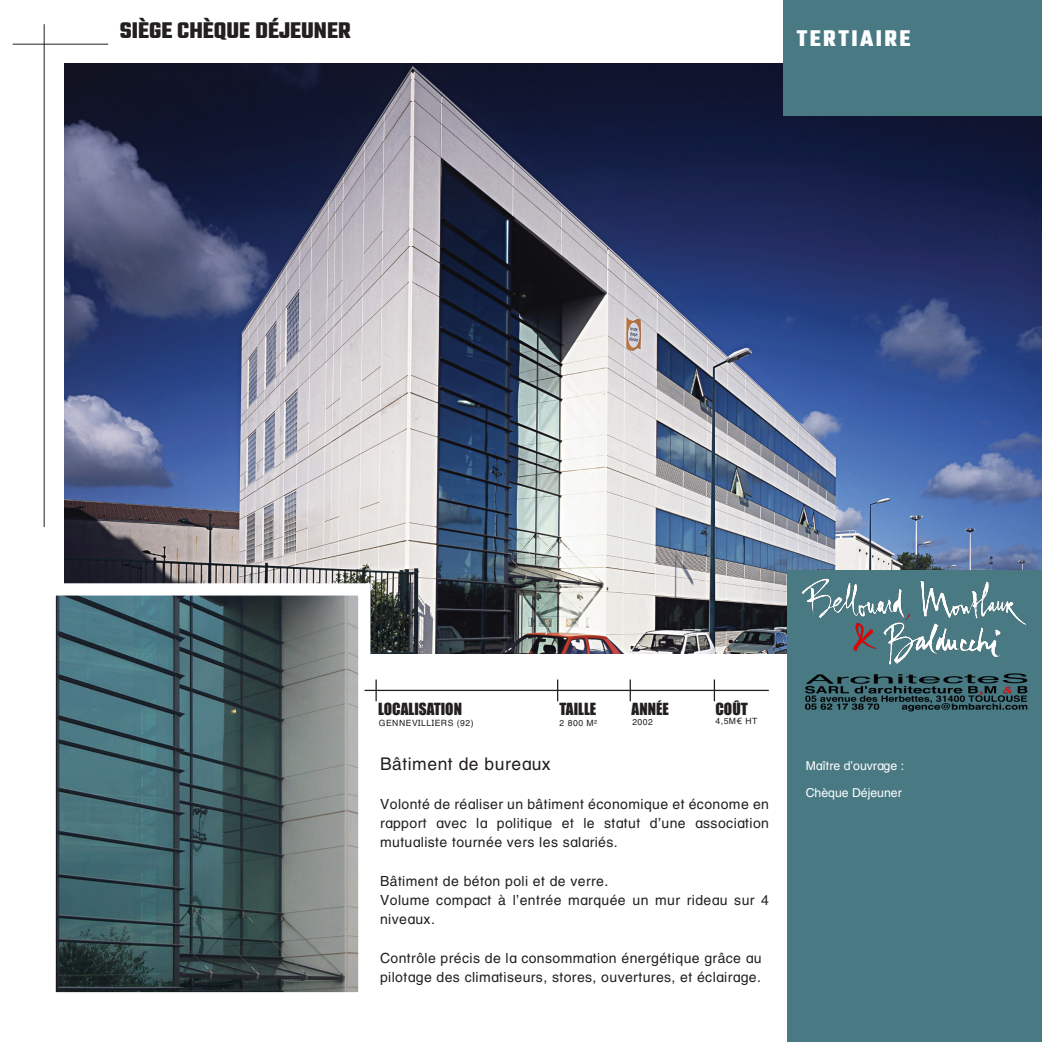
<style>
.page{position:relative;width:1042px;height:1042px;background:#fff}
.page>*{position:absolute;margin:0;border:0;box-sizing:border-box;transform-origin:0 0}
.t1{font:700 24.5px "Teko";color:#231f20}
.t2{font:700 24.5px "Teko";letter-spacing:.1em;color:#fff}
.t3{font:17.5px "New Helvetica";letter-spacing:.03em;color:#231f20}
.t4{font:15.4px "Impact";color:#231f20}
.t5{font:14px/19.2px "New Helvetica";letter-spacing:.03em;color:#231f20}
.t6{font:12.25px "New Helvetica";color:#fff}
.t7{font:8.58px "New Helvetica";letter-spacing:.06em;color:#231f20}
.s1{font-family:"Lucida Grande"}
</style>
<div class="page">
<img style="left:65px;top:63px;width:977px;height:590px">
<hr style="left:44px;top:24px;width:1px;height:503px;background:#231f20">
<hr style="left:13px;top:44px;width:95px;height:1px;background:#231f20">
<div style="left:788px;top:570px;width:254px;height:472px;background:#497a84"></div>
<img style="left:801px;top:578px;width:227px;height:134px">
<div style="left:784px;top:0;width:258px;height:115px;background:#497a84"></div>
<img style="left:56px;top:596px;width:301px;height:395px">
<div style="left:43px;top:583px;width:327px;height:421px;border:12px solid #fff"></div>
<hr style="left:375px;top:679px;width:2px;height:22px;background:#231f20">
<svg style="left:557px;top:679px;width:1px;height:22px"></svg>
<svg style="left:630px;top:679px;width:1px;height:22px"></svg>
<svg style="left:714px;top:679px;width:1px;height:22px"></svg>
<hr style="left:365px;top:690px;width:404px;height:1px;background:#231f20">
<h1 class="t1" style="left:120px;top:14px;width:232px">SIÈGE CHÈQUE DÉJEUNER</h1>
<h1 class="t2" style="left:797px;top:23px;width:115px">TERTIAIRE</h1>
<p class="t4" style="left:378px;top:703px;width:85px">LOCALISATION</p>
<p class="t4" style="left:559px;top:703px;width:38px">TAILLE</p>
<p class="t4" style="left:631px;top:703px;width:39px">ANNÉE</p>
<p class="t4" style="left:715px;top:703px;width:34px">COÛT</p>
<p class="t7" style="left:379px;top:717px;width:96px">GENNEVILLIERS (92)</p>
<p class="t7" style="left:559px;top:717px;width:39px">2 800 M²</p>
<p class="t7" style="left:632px;top:717px;width:22px">2002</p>
<p class="t7" style="left:715px;top:716px;width:44px">4,5M<span class="s1">€</span> HT</p>
<p class="t3" style="left:380px;top:754px;width:172px">Bâtiment de bureaux</p>
<p class="t5" style="left:380px;top:794px;width:390px;text-align:justify">Volonté de réaliser un bâtiment économique et économe en rapport avec la politique et le statut d’une association mutualiste tournée vers les salariés.</p>
<p class="t5" style="left:380px;top:871px;width:390px">Bâtiment de béton poli et de verre.<br>Volume compact à l’entrée marquée un mur rideau sur 4 niveaux.</p>
<p class="t5" style="left:380px;top:948px;width:383px">Contrôle précis de la consommation énergétique grâce au pilotage des climatiseurs, stores, ouvertures, et éclairage.</p>
<p class="t6" style="left:806px;top:759px;width:100px">Maître d’ouvrage :</p>
<p class="t6" style="left:806px;top:786px;width:98px">Chèque Déjeuner</p>
</div>
